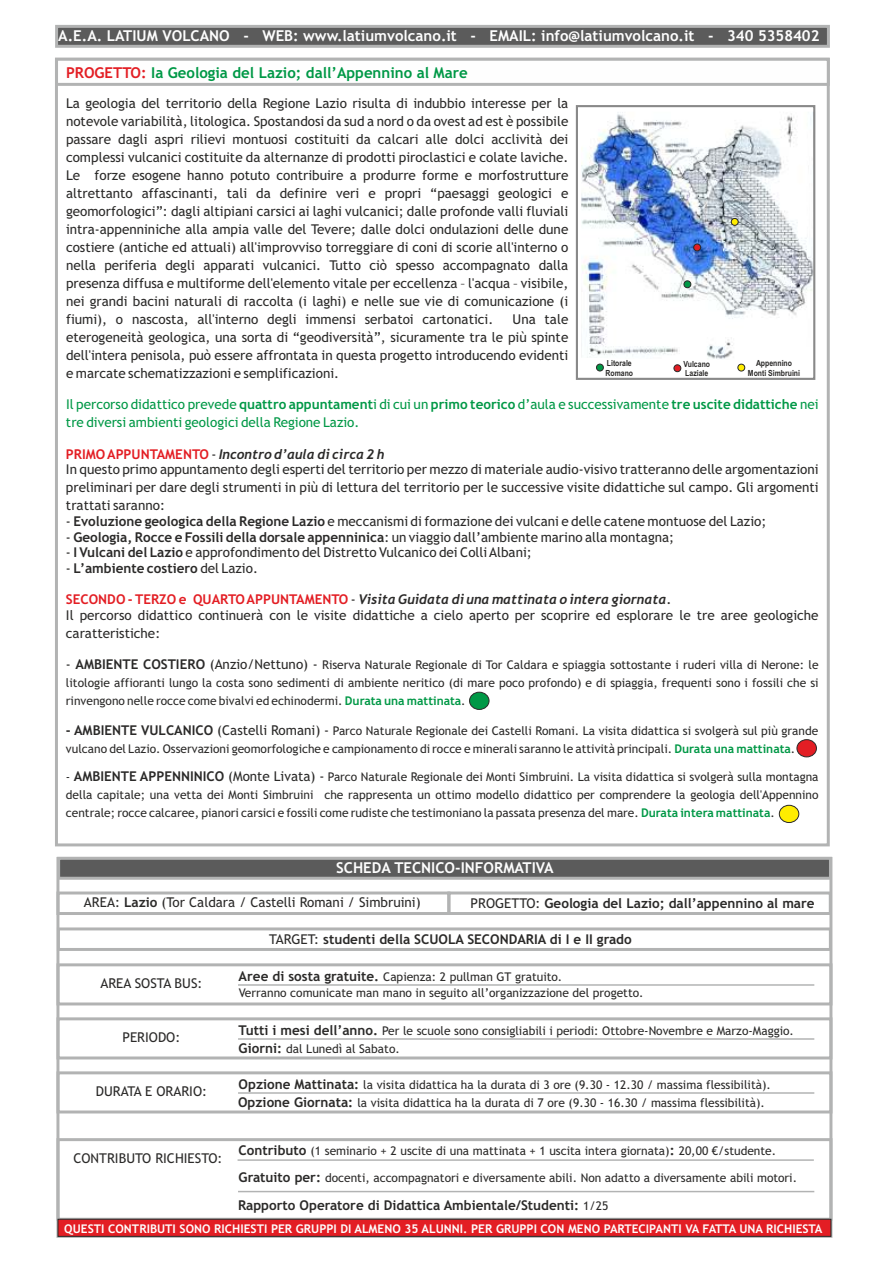
<style>
.page{position:relative;width:893px;height:1263px;background:#fff}
.page>*{position:absolute;margin:0;border:0;box-sizing:border-box;transform-origin:0 0}
.t1{font:700 15px "Trebuchet MS";color:#fefefe}
.t2{font:700 15px "Trebuchet MS";color:#009846}
.t3{font:13.5px/18px "Trebuchet MS";color:#2b2a29;text-align:justify}
.t4{font:700 13.5px "Trebuchet MS";color:#2b2a29}
.t5{font:13.5px/18px "Trebuchet MS";color:#009846}
.t6{font:italic 700 13.5px "Trebuchet";color:#2b2a29}
.t7{font:12px/18px "Trebuchet MS";color:#2b2a29;text-align:justify}
.t8{font:700 12px "Trebuchet MS";color:#fefefe}
.t9{font:700 8.4px/9.6px "Arial Narrow";color:#2b2a29}
.s1{color:#e31e24}
.s2{font-weight:700}
.s3{font-family:"Trebuchet MS";font-style:normal;color:#e31e24}
.s4{font-family:"Trebuchet MS";font-weight:400;font-style:normal}
.s5{font-weight:400}
.s6{font-size:13.5px}
.s7{font-weight:700;font-size:13.5px}
.s8{font-weight:700;color:#009846}
.s9{font-weight:400;font-size:12px}
</style>
<div class="page">
<div style="left:56px;top:963px;width:776px;height:42px;border:3px solid #b2b3b3"></div>
<div style="left:56px;top:1017px;width:776px;height:42px;border:3px solid #b2b3b3"></div>
<div style="left:56px;top:1071px;width:776px;height:42px;border:3px solid #b2b3b3"></div>
<div style="left:56px;top:1138px;width:776px;height:83px;border:3px solid #b2b3b3"></div>
<div style="left:57px;top:927px;width:775px;height:24px;border:3px solid #b2b3b3"></div>
<div style="left:447px;top:891px;width:385px;height:24px;border:3px solid #b2b3b3"></div>
<div style="left:56px;top:891px;width:394px;height:24px;border:3px solid #b2b3b3"></div>
<svg style="left:56px;top:856px;width:777px;height:25px;background:#7d7e7e"></svg>
<svg style="left:55px;top:25px;width:775px;height:23px;background:#737373"></svg>
<svg style="left:55px;top:57px;width:775px;height:30px"></svg>
<svg style="left:238px;top:984px;width:577px;height:2px"></svg>
<svg style="left:238px;top:1038px;width:577px;height:2px"></svg>
<svg style="left:238px;top:1092px;width:577px;height:2px"></svg>
<svg style="left:237px;top:1159px;width:577px;height:2px"></svg>
<svg style="left:238px;top:1190px;width:577px;height:3px"></svg>
<svg style="left:58px;top:1219px;width:773px;height:18px;background:#d02025"></svg>
<img style="left:581px;top:112px;width:231px;height:247px">
<div style="left:576px;top:105px;width:239px;height:275px;border:2px solid #898989"></div>
<div style="left:683px;top:280px;width:8px;height:8px;background:#009846;border:1px solid #2b2a29;border-radius:50%"></div>
<div style="left:596px;top:364px;width:8px;height:7px;background:#009846;border:1px solid #2b2a29;border-radius:50%"></div>
<div style="left:673px;top:364px;width:8px;height:8px;background:#e31e24;border:1px solid #2b2a29;border-radius:50%"></div>
<div style="left:737px;top:364px;width:8px;height:7px;background:#ffed00;border:1px solid #2b2a29;border-radius:50%"></div>
<div style="left:693px;top:244px;width:8px;height:7px;background:#e31e24;border:1px solid #2b2a29;border-radius:50%"></div>
<div style="left:731px;top:218px;width:8px;height:8px;background:#ffed00;border:1px solid #2b2a29;border-radius:50%"></div>
<div style="left:469px;top:692px;width:20px;height:18px;background:#009846;border:1px solid #2b2a29;border-radius:50%"></div>
<div style="left:796px;top:739px;width:21px;height:18px;background:#e31e24;border:1px solid #2b2a29;border-radius:50%"></div>
<div style="left:779px;top:805px;width:20px;height:18px;background:#ffed00;border:1px solid #2b2a29;border-radius:50%"></div>
<p class="t1" style="left:58px;top:30px;width:763px">A.E.A. LATIUM VOLCANO - WEB: www.latiumvolcano.it - EMAIL: info@latiumvolcano.it - 340 5358402</p>
<p class="t2" style="left:66px;top:67px;width:403px"><span class="s1">PROGETTO:</span> Ia Geologia del Lazio; dall’Appennino al Mare</p>
<p class="t3" style="left:66px;top:95px;width:504px">La geologia del territorio della Regione Lazio risulta di indubbio interesse per la notevole variabilità, litologica. Spostandosi da sud a nord o da ovest ad est è possibile passare dagli aspri rilievi montuosi costituiti da calcari alle dolci acclività dei complessi vulcanici costituite da alternanze di prodotti piroclastici e colate laviche.<br>Le forze esogene hanno potuto contribuire a produrre forme e morfostrutture altrettanto affascinanti, tali da definire veri e propri “paesaggi geologici e geomorfologici”: dagli altipiani carsici ai laghi vulcanici; dalle profonde valli fluviali intra-appenniniche alla ampia valle del Tevere; dalle dolci ondulazioni delle dune costiere (antiche ed attuali) all'improvviso torreggiare di coni di scorie all'interno o nella periferia degli apparati vulcanici. Tutto ciò spesso accompagnato dalla presenza diffusa e multiforme dell'elemento vitale per eccellenza – l'acqua – visibile, nei grandi bacini naturali di raccolta (i laghi) e nelle sue vie di comunicazione (i fiumi), o nascosta, all'interno degli immensi serbatoi cartonatici.</p>
<p class="t3" style="left:66px;top:311px;width:504px;text-indent:447px">Una tale eterogeneità geologica, una sorta di “geodiversità”, sicuramente tra le più spinte dell'intera penisola, può essere affrontata in questa progetto introducendo evidenti e marcate schematizzazioni e semplificazioni.</p>
<p class="t5" style="left:66px;top:397px;width:754px">Il percorso didattico prevede <span class="s2">quattro appuntament</span>i di cui un <span class="s2">primo teorico</span> d’aula e successivamente <span class="s2">tre uscite didattiche</span> nei tre diversi ambienti geologici della Regione Lazio.</p>
<p class="t6" style="left:66px;top:449px;width:320px"><span class="s3">PRIMO APPUNTAMENTO</span> <span class="s4">-</span> Incontro d’aula di circa 2 h</p>
<p class="t3" style="left:66px;top:462px;width:754px">In questo primo appuntamento degli esperti del territorio per mezzo di materiale audio-visivo tratteranno delle argomentazioni preliminari per dare degli strumenti in più di lettura del territorio per le successive visite didattiche sul campo. Gli argomenti trattati saranno:</p>
<p class="t3" style="left:66px;top:513px;width:702px">- <span class="s2">Evoluzione geologica della Regione Lazio</span> e meccanismi di formazione dei vulcani e delle catene montuose del Lazio;</p>
<p class="t4" style="left:66px;top:532px;width:610px"><span class="s5">-</span> Geologia, Rocce e Fossili della dorsale appenninica<span class="s5">: un viaggio dall’ambiente marino alla montagna;</span></p>
<p class="t3" style="left:66px;top:545px;width:467px">- <span class="s2">I Vulcani del Lazio</span> e approfondimento del Distretto Vulcanico dei Colli Albani;</p>
<p class="t4" style="left:66px;top:563px;width:194px"><span class="s5">-</span> L’ambiente costiero <span class="s5">del Lazio.</span></p>
<p class="t6" style="left:66px;top:594px;width:607px"><span class="s3">SECONDO - TERZO e QUARTO APPUNTAMENTO</span> <span class="s4">-</span> Visita Guidata di una mattinata o intera giornata.</p>
<p class="t3" style="left:66px;top:607px;width:754px">Il percorso didattico continuerà con le visite didattiche a cielo aperto per scoprire ed esplorare le tre aree geologiche caratteristiche:</p>
<p class="t7" style="left:66px;top:657px;width:754px"><span class="s6">-</span> <span class="s7">AMBIENTE COSTIERO</span> <span class="s6">(Anzio/Nettuno) -</span> Riserva Naturale Regionale di Tor Caldara e spiaggia sottostante i ruderi villa di Nerone: le litologie affioranti lungo la costa sono sedimenti di ambiente neritico (di mare poco profondo) e di spiaggia, frequenti sono i fossili che si rinvengono nelle rocce come bivalvi ed echinodermi. <span class="s8">Durata una mattinata</span>.</p>
<p class="t7" style="left:66px;top:723px;width:754px"><span class="s7">- AMBIENTE VULCANICO</span> <span class="s6">(Castelli Romani) -</span> Parco Naturale Regionale dei Castelli Romani. La visita didattica si svolgerà sul più grande vulcano del Lazio. Osservazioni geomorfologiche e campionamento di rocce e minerali saranno le attività principali. <span class="s8">Durata una mattinata</span>.</p>
<p class="t7" style="left:66px;top:769px;width:754px">- <span class="s7">AMBIENTE APPENNINICO</span> <span class="s6">(Monte Livata) -</span> Parco Naturale Regionale dei Monti Simbruini. La visita didattica si svolgerà sulla montagna della capitale; una vetta dei Monti Simbruini che rappresenta un ottimo modello didattico per comprendere la geologia dell'Appennino centrale; rocce calcaree, pianori carsici e fossili come rudiste che testimoniano la passata presenza del mare. <span class="s8">Durata intera mattinata</span>.</p>
<p class="t9" style="left:605px;top:359px;width:29px">Litorale<br>Romano</p>
<p class="t9" style="left:683px;top:360px;width:28px">Vulcano<br>Laziale</p>
<p class="t9" style="left:748px;top:359px;width:54px;text-align:center">Appennino<br>Monti Simbruini</p>
<p class="t1" style="left:336px;top:862px;width:219px">SCHEDA TECNICO-INFORMATIVA</p>
<p class="t3" style="left:84px;top:895px;width:338px">AREA: <span class="s2">Lazio</span> (Tor Caldara / Castelli Romani / Simbruini)</p>
<p class="t4" style="left:471px;top:898px;width:346px"><span class="s5">PROGETTO:</span> Geologia del Lazio; dall’appennino al mare</p>
<p class="t3" style="left:100px;top:976px;width:104px">AREA SOSTA BUS:</p>
<p class="t3" style="left:123px;top:1030px;width:59px">PERIODO:</p>
<p class="t3" style="left:96px;top:1084px;width:113px">DURATA E ORARIO:</p>
<p class="t3" style="left:73px;top:1150px;width:151px">CONTRIBUTO RICHIESTO:</p>
<p class="t4" style="left:269px;top:934px;width:364px"><span class="s5">TARGET:</span> studenti della SCUOLA SECONDARIA di I e II grado</p>
<p class="t7" style="left:239px;top:968px;width:325px"><span class="s7">Aree di sosta gratuite.</span> Capienza: 2 pullman GT gratuito.</p>
<p class="t7" style="left:239px;top:985px;width:406px">Verranno comunicate man mano in seguito all’organizzazione del progetto.</p>
<p class="t7" style="left:239px;top:1022px;width:557px"><span class="s7">Tutti i mesi dell’anno.</span> Per le scuole sono consigliabili i periodi: Ottobre-Novembre e Marzo-Maggio.</p>
<p class="t7" style="left:239px;top:1041px;width:163px"><span class="s7">Giorni:</span> dal Lunedì al Sabato.</p>
<p class="t7" style="left:238px;top:1076px;width:534px;line-height:18.8px"><span class="s7">Opzione Mattinata:</span> la visita didattica ha la durata di 3 ore (9.30 - 12.30 / massima flessibilità).<br><span class="s7">Opzione Giornata:</span> la visita didattica ha la durata di 7 ore (9.30 - 16.30 / massima flessibilità).</p>
<p class="t7" style="left:239px;top:1143px;width:539px"><span class="s7">Contributo</span> (1 seminario + 2 uscite di una mattinata + 1 uscita intera giornata)<span class="s7">:</span> 20,00 €/studente.</p>
<p class="t7" style="left:239px;top:1170px;width:560px"><span class="s7">Gratuito per:</span> docenti, accompagnatori e diversamente abili. Non adatto a diversamente abili motori.</p>
<p class="t4" style="left:238px;top:1200px;width:372px">Rapporto Operatore di Didattica Ambientale/Studenti: <span class="s9">1/25</span></p>
<p class="t8" style="left:64px;top:1224px;width:760px">QUESTI CONTRIBUTI SONO RICHIESTI PER GRUPPI DI ALMENO 35 ALUNNI. PER GRUPPI CON MENO PARTECIPANTI VA FATTA UNA RICHIESTA</p>
</div>
